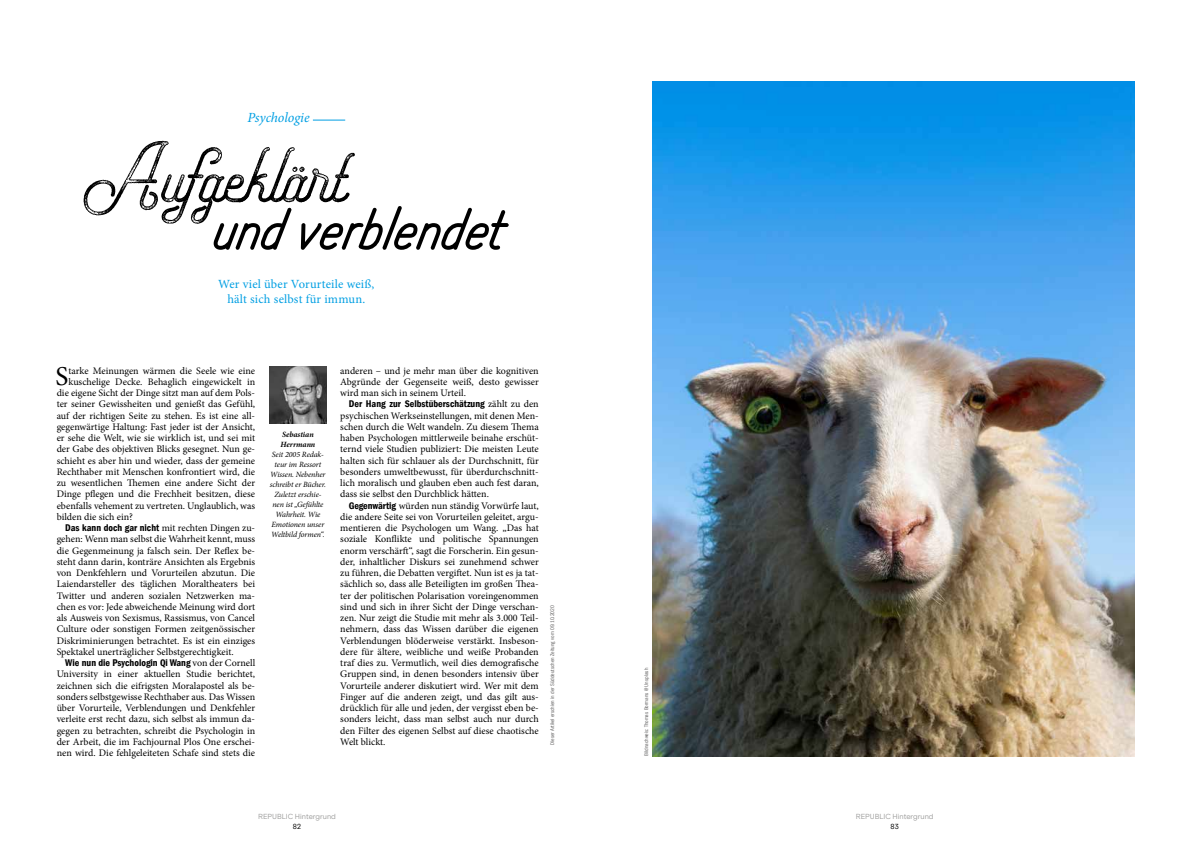
<style>
.page{position:relative;width:1191px;height:842px;background:#fff}
.page>*{position:absolute;margin:0;border:0;box-sizing:border-box;transform-origin:0 0}
.t1{font:italic 50.7px "Freeday Sans";color:#000}
.t2{font:700 50.7px "Freeday Script Rough Textured";color:#000}
.t3{font:27.3px "Minion Pro";color:#000}
.t4{font:italic 14px "Minion Pro";letter-spacing:-.005em;color:#009fe3}
.t5{font:12.5px/15px "Minion Pro";letter-spacing:.02em;color:#009fe3;text-align:center}
.t6{font:10px/11.2px "Minion Pro";color:#000;text-align:justify}
.t7{font:600 condensed 10px "FAZ Franklin Gothic";color:#000}
.t8{font:italic 8px/10px "Minion Pro";letter-spacing:-.01em;color:#000;text-align:center}
.t9{font:italic 700 8px/10px "Minion Pro";color:#000}
.t10{font:7px "Klarheit Grotesk";color:#9d9d9c}
.t11{font:7px "Klarheit Grotesk";color:#000}
.t12{font:condensed 5.5px "FAZ Franklin Gothic";color:#646363}
.s1{font-family:"Minion Pro";font-weight:400;font-stretch:normal}
.s2{font-family:"FAZ Franklin Gothic";font-weight:600;font-stretch:condensed}
</style>
<div class="page">
<img style="left:652px;top:81px;width:482px;height:675px">
<hr style="left:313px;top:120px;width:32px;height:1px;background:#009fe3">
<img style="left:269px;top:366px;width:57px;height:57px">
<h3 class="t4" style="left:247px;top:108px;width:64px">Psychologie</h3>
<h1 class="t2" style="left:84px;top:154px;width:263px">Aufgeklärt</h1>
<h1 class="t1" style="left:215px;top:196px;width:292px">und verblendet</h1>
<p class="t5" style="left:218px;top:277px;width:157px">Wer viel über Vorurteile weiß, hält sich selbst für immun.</p>
<h2 class="t3" style="left:56px;top:358px;width:14px">S</h2>
<p class="t6" style="left:68px;top:365px;width:188px">tarke Meinungen wärmen die Seele wie eine</p>
<p class="t6" style="left:68px;top:376px;width:188px">kuschelige Decke. Behaglich eingewickelt in</p>
<p class="t6" style="left:57px;top:387px;width:200px">die eigene Sicht der Dinge sitzt man auf dem Pols-</p>
<p class="t6" style="left:57px;top:399px;width:200px">ter seiner Gewissheiten und genießt das Gefühl,</p>
<p class="t6" style="left:57px;top:410px;width:200px">auf der richtigen Seite zu stehen. Es ist eine all-</p>
<p class="t6" style="left:57px;top:421px;width:200px">gegenwärtige Haltung: Fast jeder ist der Ansicht,</p>
<p class="t6" style="left:57px;top:432px;width:200px">er sehe die Welt, wie sie wirklich ist, und sei mit</p>
<p class="t6" style="left:57px;top:444px;width:200px">der Gabe des objektiven Blicks gesegnet. Nun ge-</p>
<p class="t6" style="left:57px;top:455px;width:200px">schieht es aber hin und wieder, dass der gemeine</p>
<p class="t6" style="left:57px;top:466px;width:200px">Rechthaber mit Menschen konfrontiert wird, die</p>
<p class="t6" style="left:57px;top:477px;width:200px">zu wesentlichen Themen eine andere Sicht der</p>
<p class="t6" style="left:57px;top:489px;width:200px">Dinge pflegen und die Frechheit besitzen, diese</p>
<p class="t6" style="left:57px;top:500px;width:200px">ebenfalls vehement zu vertreten. Unglaublich, was</p>
<p class="t6" style="left:57px;top:511px;width:78px">bilden die sich ein?</p>
<p class="t7" style="left:65px;top:522px;width:191px">Das kann doch gar nicht <span class="s1">mit rechten Dingen zu-</span></p>
<p class="t6" style="left:57px;top:534px;width:200px">gehen: Wenn man selbst die Wahrheit kennt, muss die Gegenmeinung ja falsch sein. Der Reflex be&shy;steht dann darin, konträre Ansichten als Ergebnis von Denkfehlern und Vorurteilen abzutun. Die Laiendarsteller des täglichen Moraltheaters bei Twitter und anderen sozialen Netzwerken ma&shy;chen es vor: Jede abweichende Meinung wird dort als Ausweis von Sexismus, Rassismus, von Cancel Culture oder sonstigen Formen zeitgenössischer Diskriminierungen betrachtet. Es ist ein einziges Spektakel unerträglicher Selbstgerechtigkeit.</p>
<p class="t7" style="left:65px;top:657px;width:191px">Wie nun die Psychologin Qi Wang <span class="s1">von der Cornell</span></p>
<p class="t6" style="left:57px;top:669px;width:200px">University in einer aktuellen Studie berichtet, zeichnen sich die eifrigsten Moralapostel als be&shy;sonders selbstgewisse Rechthaber aus. Das Wissen über Vorurteile, Verblendungen und Denkfehler verleite erst recht dazu, sich selbst als immun da&shy;gegen zu betrachten, schreibt die Psychologin in der Arbeit, die im Fachjournal Plos One erschei&shy;nen wird. Die fehlgeleiteten Schafe sind stets die</p>
<p class="t9" style="left:280px;top:429px;width:36px">Sebastian<br>Herrmann</p>
<p class="t8" style="left:270px;top:449px;width:58px">Seit 2005 Redak&shy;teur im Ressort<br>Wissen. Nebenher schreibt er Bücher.<br>Zuletzt erschie&shy;nen ist „Gefühlte<br>Wahrheit. Wie<br>Emotionen unser<br>Weltbild formen“.</p>
<p class="t6" style="left:340px;top:365px;width:200px">anderen – und je mehr man über die kognitiven Abgründe der Gegenseite weiß, desto gewisser wird man sich in seinem Urteil.</p>
<p class="t7" style="left:349px;top:398px;width:191px">Der Hang zur Selbstüberschätzung <span class="s1">zählt zu den</span></p>
<p class="t6" style="left:340px;top:410px;width:200px">psychischen Werkseinstellungen, mit denen Men&shy;schen durch die Welt wandeln. Zu diesem Thema haben Psychologen mittlerweile beinahe erschüt&shy;ternd viele Studien publiziert: Die meisten Leute halten sich für schlauer als der Durchschnitt, für besonders umweltbewusst, für überdurchschnitt&shy;lich moralisch und glauben eben auch fest daran, dass sie selbst den Durchblick hätten.</p>
<p class="t6" style="left:340px;top:500px;width:200px;text-indent:8px"><span class="s2">Gegenwärtig</span> würden nun ständig Vorwürfe laut, die andere Seite sei von Vorurteilen geleitet, argu&shy;mentieren die Psychologen um Wang. „Das hat soziale Konflikte und politische Spannungen enorm verschärft“, sagt die Forscherin. Ein gesun&shy;der, inhaltlicher Diskurs sei zunehmend schwer zu führen, die Debatten vergiftet. Nun ist es ja tat&shy;sächlich so, dass alle Beteiligten im großen Thea&shy;ter der politischen Polarisation voreingenommen sind und sich in ihrer Sicht der Dinge verschan&shy;zen. Nur zeigt die Studie mit mehr als 3.000 Teil&shy;nehmern, dass das Wissen darüber die eigenen Verblendungen blöderweise verstärkt. Insbeson&shy;dere für ältere, weibliche und weiße Probanden traf dies zu. Vermutlich, weil dies demografische Gruppen sind, in denen besonders intensiv über Vorurteile anderer diskutiert wird. Wer mit dem Finger auf die anderen zeigt, und das gilt aus&shy;drücklich für alle und jeden, der vergisst eben be&shy;sonders leicht, dass man selbst auch nur durch den Filter des eigenen Selbst auf diese chaotische Welt blickt.</p>
<p class="t12" style="left:549px;top:745px;width:141px;rotate:-90deg">Dieser Artikel erschien in der Süddeutschen Zeitung vom 09.10.2020</p>
<p class="t10" style="left:258px;top:811px;width:79px">REPUBLIC Hintergrund</p>
<p class="t11" style="left:293px;top:821px;width:10px">82</p>
<p class="t12" style="left:643px;top:756px;width:90px;rotate:-90deg">Bildnachweis: Thomas Bormans @ Unsplash</p>
<p class="t10" style="left:855px;top:811px;width:79px">REPUBLIC Hintergrund</p>
<p class="t11" style="left:890px;top:821px;width:10px">83</p>
</div>
